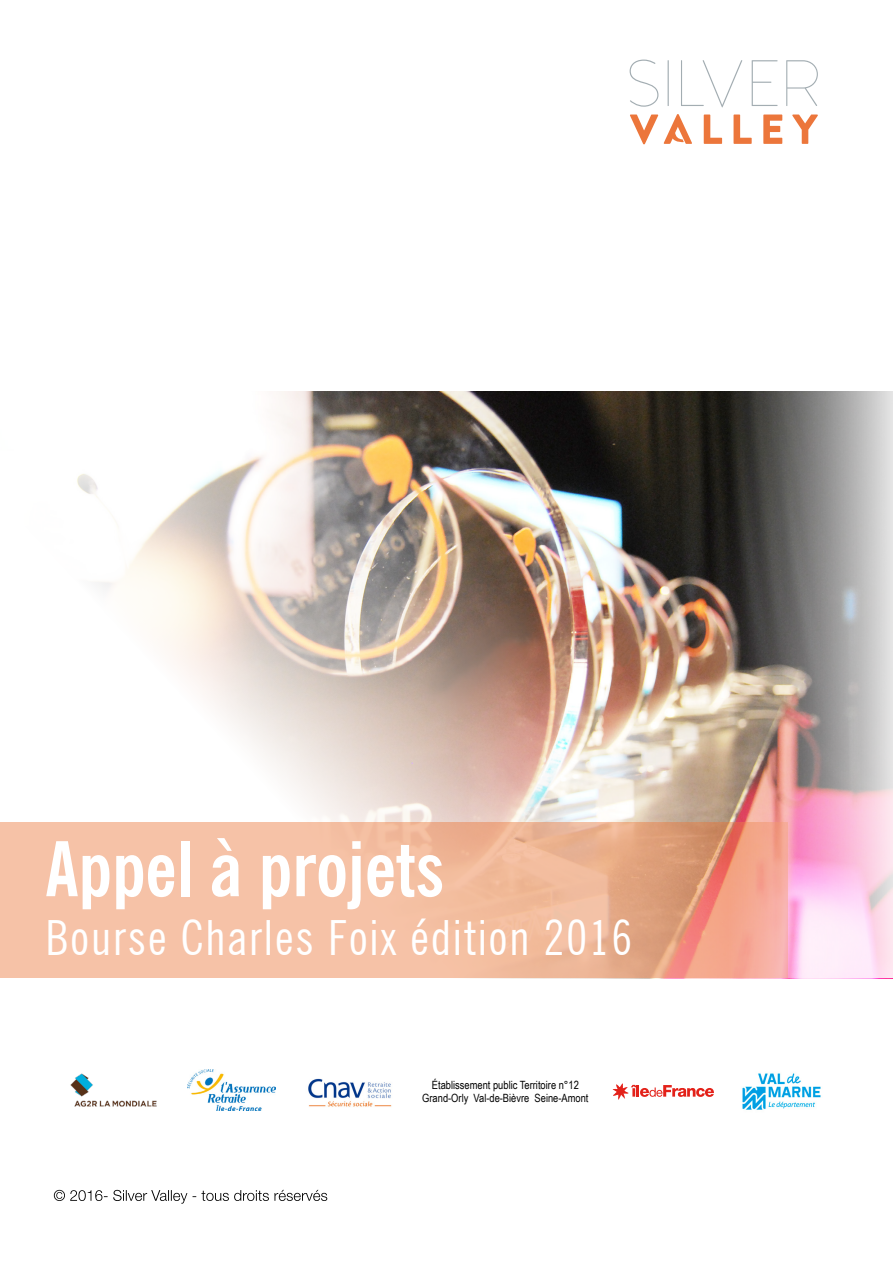
<style>
.page{position:relative;width:893px;height:1263px;background:#fff}
.page>*{position:absolute;margin:0;border:0;box-sizing:border-box;transform-origin:0 0}
.t1{font:700 condensed 75.3px "News Gothic BT";color:#fff}
.t2{font:condensed 48.6px "News Gothic BT";letter-spacing:.04em;color:#fff}
.t3{font:11.4px/13.6px "Arial Narrow";color:#000;text-align:center}
</style>
<div class="page">
<svg style="left:630px;top:60px;width:28px;height:47px"></svg>
<hr style="left:668px;top:60px;width:1px;height:46px;background:#a3adb2">
<svg style="left:681px;top:60px;width:61px;height:48px"></svg>
<svg style="left:752px;top:60px;width:25px;height:46px"></svg>
<svg style="left:786px;top:60px;width:32px;height:46px"></svg>
<svg style="left:630px;top:115px;width:28px;height:29px"></svg>
<svg style="left:704px;top:115px;width:18px;height:29px"></svg>
<svg style="left:733px;top:115px;width:19px;height:29px"></svg>
<svg style="left:763px;top:115px;width:19px;height:29px"></svg>
<svg style="left:792px;top:115px;width:26px;height:29px"></svg>
<svg style="left:664px;top:114px;width:28px;height:30px"></svg>
<svg style="left:54px;top:1190px;width:273px;height:14px"></svg>
<img style="left:70px;top:1073px;width:87px;height:34px">
<img style="left:187px;top:1069px;width:89px;height:42px">
<svg style="left:613px;top:1083px;width:101px;height:17px"></svg>
<img style="left:308px;top:1078px;width:84px;height:29px">
<img style="left:742px;top:1073px;width:79px;height:37px">
<img style="left:0;top:392px;width:893px;height:586px">
<h1 class="t1" style="left:46px;top:823px;width:400px">Appel à projets</h1>
<h2 class="t2" style="left:46px;top:908px;width:588px">Bourse Charles Foix édition 2016</h2>
<p class="t3" style="left:422px;top:1077px;width:168px">Établissement public Territoire n°12<br>Grand-Orly Val-de-Bièvre Seine-Amont</p>
</div>
